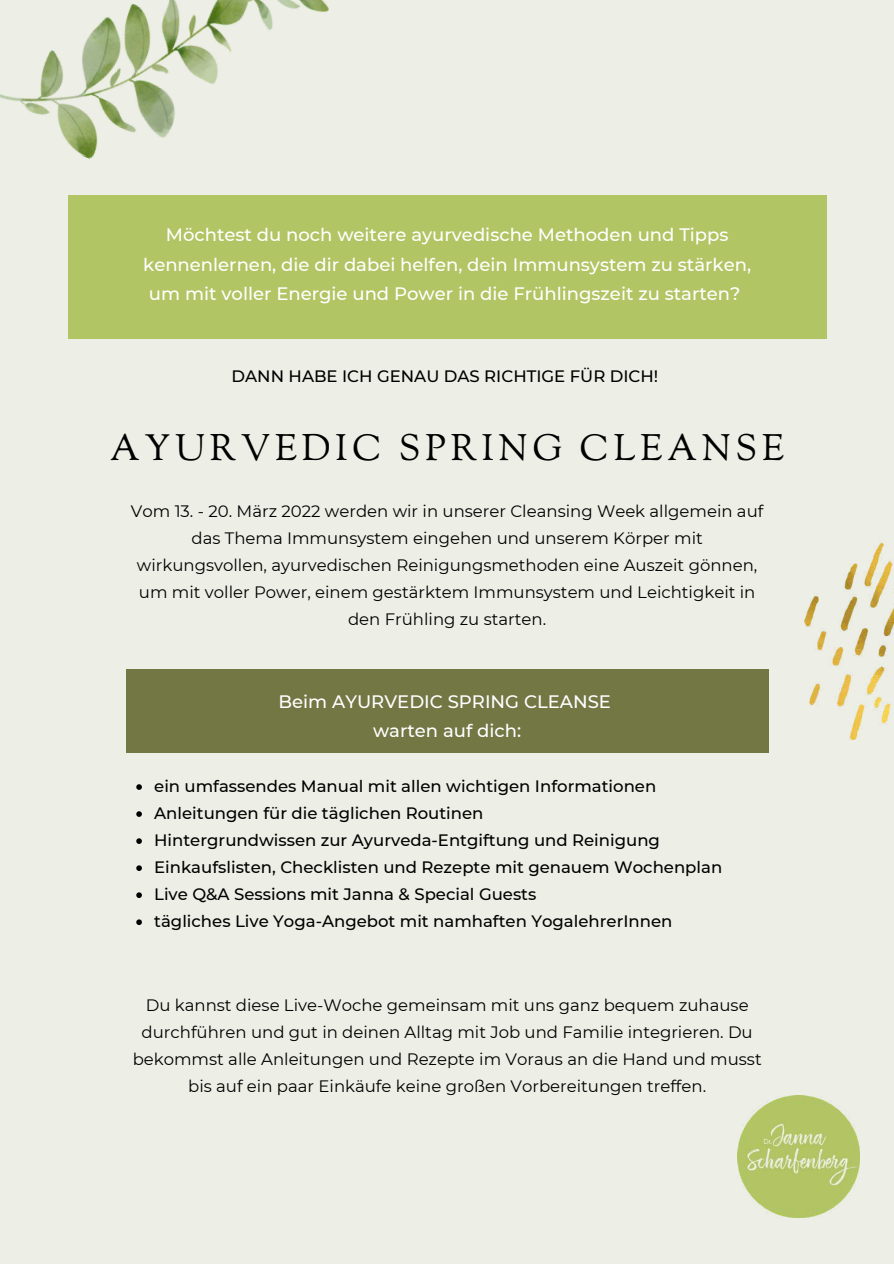
<style>
.page{position:relative;width:894px;height:1264px;background:#fff}
.page>*{position:absolute;margin:0;border:0;box-sizing:border-box;transform-origin:0 0}
.t1{font:36.45px "Sorts Mill Goudy";letter-spacing:.13em;color:#000}
.t2{font:500 18px/29.2px "Montserrat";color:#fff;text-align:center}
.t3{font:16.5px/27px "Montserrat";color:#000;text-align:center}
.t4{font:500 16.5px/27px "Montserrat";color:#000}
</style>
<div class="page">
<div style="left:0;top:0;width:893px;height:1263px;background:#edefe6"></div>
<div style="left:68px;top:196px;width:758px;height:143px;background:#b1c564"></div>
<div style="left:126px;top:669px;width:642px;height:83px;background:#727744"></div>
<svg style="left:136px;top:784px;width:6px;height:5px"></svg>
<svg style="left:136px;top:811px;width:6px;height:6px"></svg>
<svg style="left:136px;top:838px;width:6px;height:6px"></svg>
<svg style="left:136px;top:865px;width:6px;height:6px"></svg>
<svg style="left:136px;top:892px;width:6px;height:6px"></svg>
<svg style="left:136px;top:919px;width:6px;height:6px"></svg>
<img style="left:804px;top:543px;width:89px;height:197px">
<img style="left:0;top:0;width:341px;height:196px">
<img style="left:737px;top:1095px;width:122px;height:122px">
<p class="t2" style="left:143px;top:220px;width:609px">Möchtest du noch weitere ayurvedische Methoden und Tipps kennenlernen, die dir dabei helfen, dein Immunsystem zu stärken, um mit voller Energie und Power in die Frühlingszeit zu starten?</p>
<p class="t4" style="left:231px;top:362px;width:428px">DANN HABE ICH GENAU DAS RICHTIGE FÜR DICH!</p>
<h1 class="t1" style="left:110px;top:425px;width:675px">AYURVEDIC SPRING CLEANSE</h1>
<p class="t3" style="left:131px;top:498px;width:633px">Vom 13. - 20. März 2022 werden wir in unserer Cleansing Week allgemein auf das Thema Immunsystem eingehen und unserem Körper mit wirkungsvollen, ayurvedischen Reinigungsmethoden eine Auszeit gönnen, um mit voller Power, einem gestärktem Immunsystem und Leichtigkeit in den Frühling zu starten.</p>
<p class="t2" style="left:278px;top:686px;width:334px">Beim AYURVEDIC SPRING CLEANSE warten auf dich:</p>
<p class="t4" style="left:154px;top:772px;width:569px">ein umfassendes Manual mit allen wichtigen Informationen Anleitungen für die täglichen Routinen<br>Hintergrundwissen zur Ayurveda-Entgiftung und Reinigung Einkaufslisten, Checklisten und Rezepte mit genauem Wochenplan Live Q&amp;A Sessions mit Janna &amp; Special Guests<br>tägliches Live Yoga-Angebot mit namhaften YogalehrerInnen</p>
<p class="t3" style="left:133px;top:991px;width:630px">Du kannst diese Live-Woche gemeinsam mit uns ganz bequem zuhause durchführen und gut in deinen Alltag mit Job und Familie integrieren. Du bekommst alle Anleitungen und Rezepte im Voraus an die Hand und musst bis auf ein paar Einkäufe keine großen Vorbereitungen treffen.</p>
</div>
